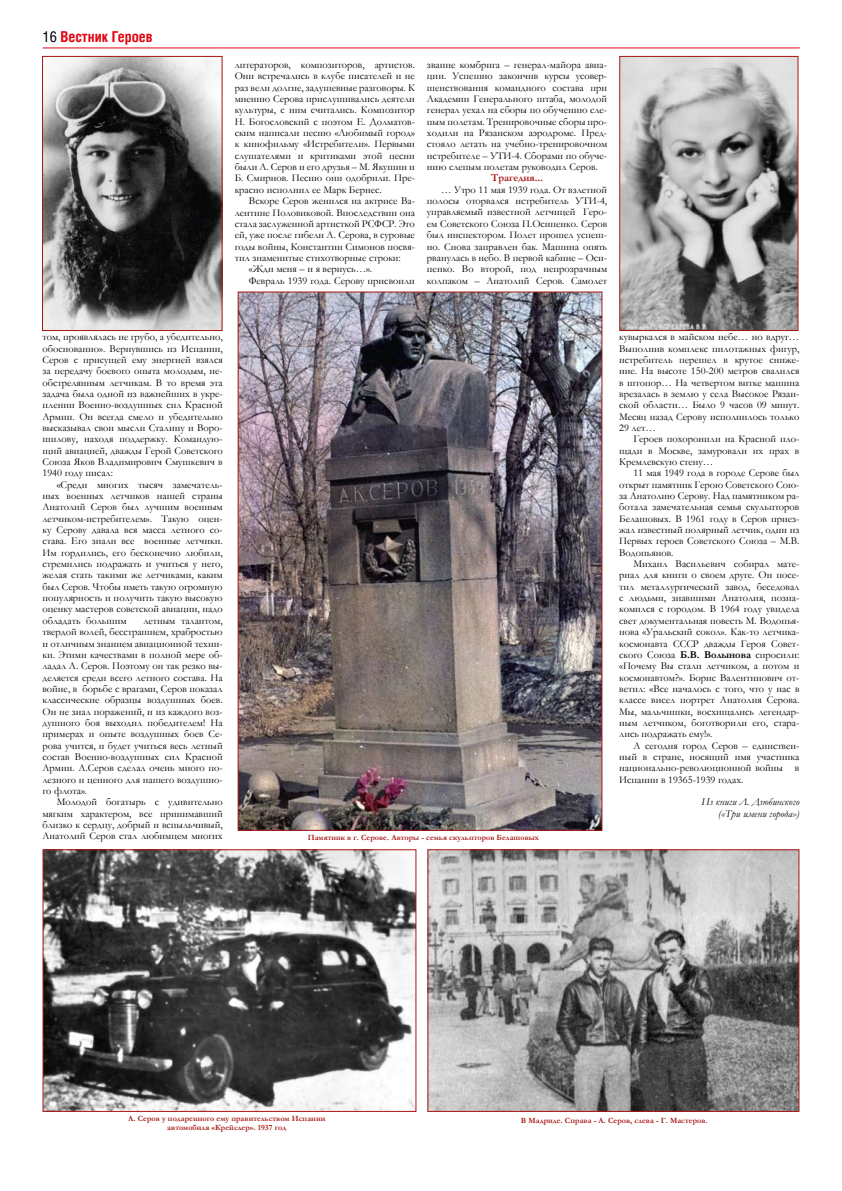
<style>
.page{position:relative;width:842px;height:1191px;background:#fff}
.page>*{position:absolute;margin:0;border:0;box-sizing:border-box;transform-origin:0 0}
.t1{font:700 15px "Helios Cond";color:#e30714}
.t2{font:10.4px/11.3px "Garamond";color:#000;text-align:justify}
.t3{font:italic 10.4px/11.3px "Garamond";letter-spacing:.01em;color:#000;text-align:right}
.t4{font:700 10.4px "Garamond";color:#a71714}
.t5{font:700 8px/9px "Garamond";letter-spacing:.01em;color:#a71714;text-align:center}
.s1{font-weight:400;color:#000}
.s2{font-weight:700}
</style>
<div class="page">
<hr style="left:43px;top:47px;width:757px;height:1px;background:#e30714">
<img style="left:44px;top:58px;width:177px;height:271px">
<div style="left:42px;top:56px;width:181px;height:275px;border:1px solid #a71714"></div>
<img style="left:45px;top:851px;width:369px;height:258px">
<div style="left:43px;top:849px;width:373px;height:262px;border:1px solid #a71714"></div>
<img style="left:429px;top:851px;width:368px;height:258px">
<div style="left:427px;top:849px;width:372px;height:262px;border:1px solid #a71714"></div>
<img style="left:621px;top:58px;width:175px;height:271px">
<div style="left:619px;top:56px;width:179px;height:275px;border:1px solid #a71714"></div>
<img style="left:240px;top:293px;width:360px;height:536px">
<h1 class="t1" style="left:43px;top:27px;width:112px"><span class="s1">16</span> Вестник Героев</h1>
<p class="t2" style="left:235px;top:59px;width:182px">литераторов, композиторов, артистов.<br>Они встречались в клубе писателей и не раз вели долгие, задушевные разговоры. К мнению Серова прислушивались деятели культуры, с ним считались. Композитор Н. Богословский с поэтом Е. Долматов&shy;ским написали песню «Любимый город» к кинофильму «Истребители». Первыми слушателями и критиками этой песни были А. Серов и его друзья – М. Якушин и Б. Смирнов. Песню они одобрили. Пре&shy;красно исполнил ее Марк Бернес.</p>
<p class="t2" style="left:249px;top:195px;width:168px">Вскоре Серов женился на актрисе Ва-</p>
<p class="t2" style="left:235px;top:206px;width:182px">лентине Половиковой. Впоследствии она</p>
<p class="t2" style="left:235px;top:218px;width:182px">стала заслуженной артисткой РСФСР. Это</p>
<p class="t2" style="left:235px;top:229px;width:182px">ей, уже после гибели А. Серова, в суровые</p>
<p class="t2" style="left:235px;top:240px;width:182px">годы войны, Константин Симонов посвя-</p>
<p class="t2" style="left:235px;top:252px;width:168px">тил знаменитые стихотворные строки:</p>
<p class="t2" style="left:249px;top:263px;width:125px">«Жди меня – и я вернусь…».</p>
<p class="t2" style="left:249px;top:274px;width:168px">Февраль 1939 года. Серову присвоили</p>
<p class="t2" style="left:427px;top:59px;width:182px">звание комбрига – генерал-майора авиа&shy;ции. Успешно закончив курсы усовер&shy;шенствования командного состава при Академии Генерального штаба, молодой генерал уехал на сборы по обучению сле&shy;пым полетам. Тренировочные сборы про&shy;ходили на Рязанском аэродроме. Пред&shy;стояло летать на учебно-тренировочном истребителе – УТИ-4. Сборами по обуче&shy;нию слепым полетам руководил Серов.</p>
<p class="t4" style="left:491px;top:171px;width:53px">Трагедия...</p>
<p class="t2" style="left:427px;top:184px;width:182px;text-indent:14px">… Утро 11 мая 1939 года. От взлетной полосы оторвался истребитель УТИ-4, управляемый известной летчицей Геро&shy;ем Советского Союза П.Осипенко. Серов был инспектором. Полет прошел успеш&shy;но. Снова заправлен бак. Машина опять рванулась в небо. В первой кабине – Оси&shy;пенко. Во второй, под непрозрачным колпаком – Анатолий Серов. Самолет</p>
<p class="t2" style="left:43px;top:331px;width:182px">том, проявлялась не грубо, а убедительно, обоснованно». Вернувшись из Испании, Серов с присущей ему энергией взялся за передачу боевого опыта молодым, не&shy;обстрелянным летчикам. В то время эта задача была одной из важнейших в укре&shy;плении Военно-воздушных сил Красной Армии. Он всегда смело и убедительно высказывал свои мысли Сталину и Воро&shy;шилову, находя поддержку. Командую&shy;щий авиацией, дважды Герой Советского Союза Яков Владимирович Смушкевич в 1940 году писал:</p>
<p class="t2" style="left:43px;top:478px;width:182px;text-indent:14px">«Среди многих тысяч замечатель&shy;ных военных летчиков нашей страны Анатолий Серов был лучшим военным летчиком-истребителем». Такую оцен&shy;ку Серову давала вся масса летного со&shy;става. Его знали все военные летчики.<br>Им гордились, его бесконечно любили, стремились подражать и учиться у него, желая стать такими же летчиками, каким был Серов. Чтобы иметь такую огромную популярность и получить такую высокую оценку мастеров советской авиации, надо обладать большим</p>
<p class="t2" style="left:43px;top:614px;width:182px;text-indent:101px">летным талантом, твердой волей, бесстрашием, храбростью и отличным знанием авиационной техни&shy;ки. Этими качествами в полной мере об&shy;ладал А. Серов. Поэтому он так резко вы&shy;деляется среди всего летного состава. На войне, в борьбе с врагами, Серов показал классические образцы воздушных боев.<br>Он не знал поражений, и из каждого воз&shy;душного боя выходил победителем! На примерах и опыте воздушных боев Се&shy;рова учится, и будет учиться весь летный состав Военно-воздушных сил Красной Армии. А.Серов сделал очень много по&shy;лезного и ценного для нашего воздушно&shy;го флота».</p>
<p class="t2" style="left:43px;top:796px;width:182px;text-indent:14px">Молодой богатырь с удивительно мягким характером, все принимавший близко к сердцу, добрый и вспыльчивый, Анатолий Серов стал любимцем многих</p>
<p class="t5" style="left:308px;top:833px;width:233px">Памятник в г. Серове. Авторы - семья скульпторов Белашовых</p>
<p class="t2" style="left:619px;top:331px;width:182px">кувыркался в майском небе… но вдруг… Выполнив комплекс пилотажных фигур, истребитель перешел в крутое сниже&shy;ние. На высоте 150-200 метров свалился в штопор… На четвертом витке машина врезалась в землю у села Высокое Рязан&shy;ской области… Было 9 часов 09 минут.<br>Месяц назад Серову исполнилось только 29 лет…</p>
<p class="t2" style="left:619px;top:433px;width:182px;text-indent:14px">Героев похоронили на Красной пло&shy;щади в Москве, замуровали их прах в Кремлевскую стену…</p>
<p class="t2" style="left:619px;top:467px;width:182px;text-indent:14px">11 мая 1949 года в городе Серове был открыт памятник Герою Советского Сою&shy;за Анатолию Серову. Над памятником ра&shy;ботала замечательная семья скульпторов Белашовых. В 1961 году в Серов приез&shy;жал известный полярный летчик, один из Первых героев Советского Союза – М.В.<br>Водопьянов.</p>
<p class="t2" style="left:619px;top:558px;width:182px;text-indent:14px">Михаил Васильевич собирал мате&shy;риал для книги о своем друге. Он посе&shy;тил металлургический завод, беседовал с людьми, знавшими Анатолия, позна&shy;комился с городом. В 1964 году увидела свет документальная повесть М. Водопья&shy;нова «Уральский сокол». Как-то летчика&shy;космонавта СССР дважды Героя Совет&shy;ского Союза <span class="s2">Б.В. Волынова</span> спросили: «Почему Вы стали летчиком, а потом и космонавтом?». Борис Валентинович от&shy;ветил: «Все началось с того, что у нас в классе висел портрет Анатолия Серова.<br>Мы, мальчишки, восхищались легендар&shy;ным летчиком, боготворили его, стара&shy;лись подражать ему!».</p>
<p class="t2" style="left:619px;top:739px;width:182px;text-indent:14px">А сегодня город Серов – единствен&shy;ный в стране, носящий имя участника национально-революционной войны в Испании в 19365-1939 годах.</p>
<p class="t3" style="left:701px;top:796px;width:100px">Из книги Л. Дзюбинского («Три имени города»)</p>
<p class="t5" style="left:128px;top:1114px;width:199px">А. Серов у подаренного ему правительством Испании автомобиля «Крейслер». 1937 год</p>
<p class="t5" style="left:521px;top:1115px;width:188px">В Мадриде. Справа - А. Серов, слева - Г. Мастеров.</p>
</div>
